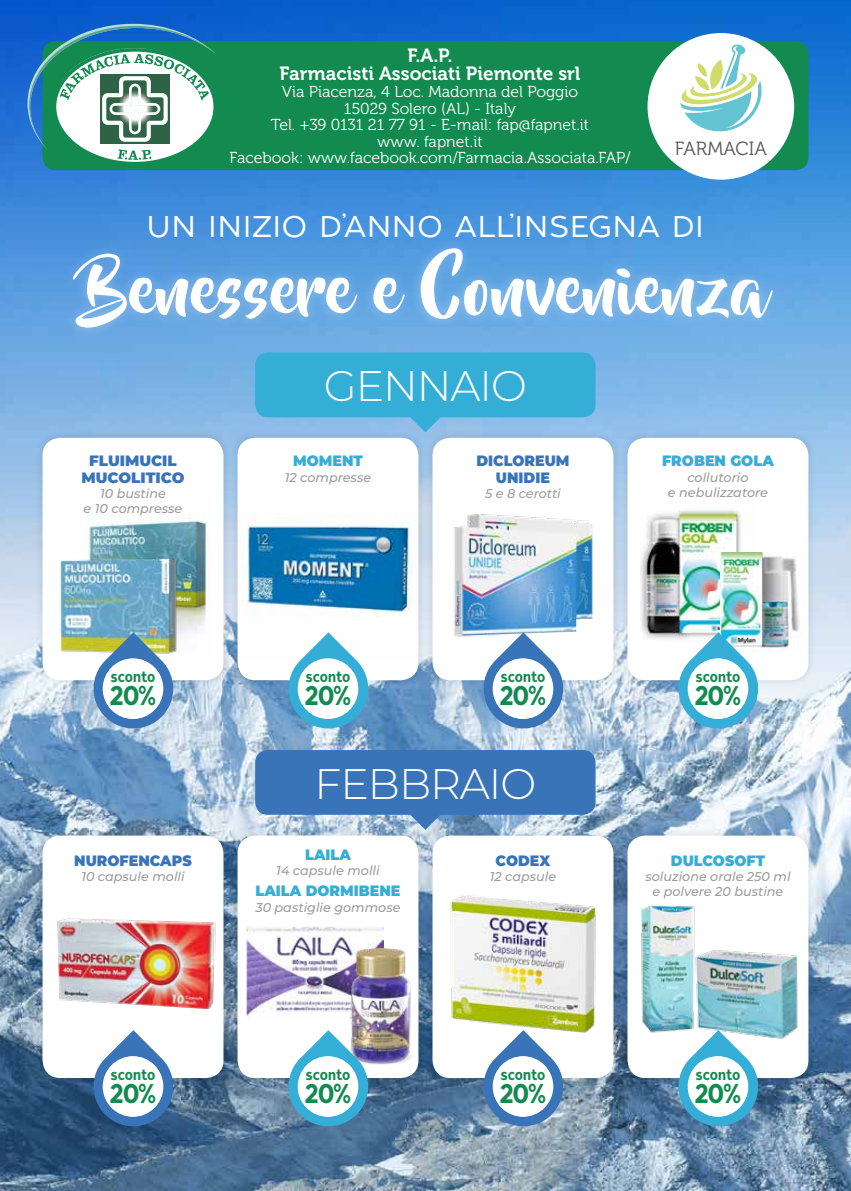
<style>
.page{position:relative;width:851px;height:1191px;background:#fff}
.page>*{position:absolute;margin:0;border:0;box-sizing:border-box;transform-origin:0 0}
.t1{font:66.15px "Beyond The Mountains";color:#fff;scale:1.06 1}
.t2{font:300 42.75px "Montserrat";letter-spacing:-.025em;color:#fff}
.t3{font:30px "Tide Sans 300 Lil Kahuna";color:#fff}
.t4{font:27px "Tide Sans Cond 500 Dudette";letter-spacing:-.06em;color:#138b50}
.t5{font:19.05px/17.4px "Museo 700";color:#fff;text-align:center}
.t6{font:18.9px "Museo 300";color:#575756}
.t7{font:15.9px/16.5px "Museo 300";color:#fff;text-align:center}
.t8{font:15px "Tide Sans Cond 500 Dudette";letter-spacing:-.005em;color:#138b50}
.t9{font:900 15px "Montserrat";color:#34aed6;scale:.95 1}
.t10{font:900 15px/16.5px "Montserrat";color:#3974b9;text-align:center;scale:.95 1}
.t11{font:900 15px/16.5px "Montserrat";color:#3974b9;text-align:center}
.t12{font:italic 500 12.75px/15.3px "Montserrat";color:#9d9d9c;text-align:center}
</style>
<div class="page">
<img style="left:0;top:0;width:850px;height:1191px">
<div style="left:43px;top:41px;width:765px;height:129px;background:#138b50;border-radius:13px"></div>
<svg style="left:28px;top:24px;width:189px;height:141px"></svg>
<div style="left:647px;top:33px;width:147px;height:147px;background:#fff;border-radius:50%"></div>
<div style="left:255px;top:352px;width:340px;height:65px;background:#34aed6;border-radius:13px"></div>
<svg style="left:403px;top:417px;width:44px;height:12px"></svg>
<div style="left:255px;top:750px;width:340px;height:64px;background:#3974b9;border-radius:13px"></div>
<svg style="left:403px;top:814px;width:44px;height:13px"></svg>
<div style="left:62px;top:237px;width:721px;height:102px;background:#fff;opacity:.3"></div>
<div style="left:34px;top:429px;width:197px;height:259px;background:#000;opacity:.12"></div>
<div style="left:43px;top:438px;width:180px;height:242px;background:#fff;border-radius:18px"></div>
<div style="left:229px;top:429px;width:197px;height:259px;background:#000;opacity:.12"></div>
<div style="left:237px;top:438px;width:181px;height:242px;background:#fff;border-radius:18px"></div>
<div style="left:424px;top:429px;width:197px;height:259px;background:#000;opacity:.12"></div>
<div style="left:432px;top:438px;width:181px;height:242px;background:#fff;border-radius:18px"></div>
<img style="left:432px;top:467px;width:161px;height:181px">
<div style="left:619px;top:429px;width:197px;height:259px;background:#000;opacity:.12"></div>
<div style="left:627px;top:438px;width:181px;height:242px;background:#fff;border-radius:18px"></div>
<svg style="left:284px;top:659px;width:88px;height:73px;background:#64b1d5"></svg>
<div style="left:298px;top:658px;width:60px;height:61px;background:#fff;border-radius:50%"></div>
<div style="left:34px;top:827px;width:197px;height:259px;background:#000;opacity:.12"></div>
<div style="left:43px;top:835px;width:180px;height:243px;background:#fff;border-radius:18px"></div>
<img style="left:57px;top:918px;width:158px;height:92px">
<div style="left:229px;top:827px;width:197px;height:259px;background:#000;opacity:.12"></div>
<div style="left:237px;top:835px;width:181px;height:243px;background:#fff;border-radius:18px"></div>
<div style="left:424px;top:827px;width:197px;height:259px;background:#000;opacity:.12"></div>
<div style="left:432px;top:835px;width:181px;height:243px;background:#fff;border-radius:18px"></div>
<img style="left:432px;top:857px;width:181px;height:216px">
<div style="left:619px;top:827px;width:197px;height:259px;background:#000;opacity:.12"></div>
<div style="left:627px;top:835px;width:181px;height:243px;background:#fff;border-radius:18px"></div>
<svg style="left:90px;top:1030px;width:87px;height:100px"></svg>
<div style="left:103px;top:1056px;width:60px;height:60px;background:#fff;border-radius:50%"></div>
<svg style="left:479px;top:1030px;width:88px;height:100px"></svg>
<div style="left:492px;top:1056px;width:61px;height:60px;background:#fff;border-radius:50%"></div>
<svg style="left:674px;top:1054px;width:88px;height:76px;background:#5ea6c7"></svg>
<div style="left:687px;top:1056px;width:61px;height:60px;background:#fff;border-radius:50%"></div>
<svg style="left:479px;top:632px;width:88px;height:100px"></svg>
<div style="left:492px;top:658px;width:61px;height:61px;background:#fff;border-radius:50%"></div>
<img style="left:86px;top:518px;width:121px;height:117px">
<img style="left:60px;top:548px;width:119px;height:104px">
<img style="left:90px;top:632px;width:87px;height:100px">
<div style="left:103px;top:658px;width:60px;height:61px;background:#fff;border-radius:50%"></div>
<img style="left:640px;top:505px;width:102px;height:134px">
<img style="left:720px;top:552px;width:79px;height:99px">
<img style="left:674px;top:632px;width:88px;height:100px">
<div style="left:687px;top:658px;width:61px;height:61px;background:#fff;border-radius:50%"></div>
<img style="left:239px;top:479px;width:181px;height:180px">
<img style="left:246px;top:926px;width:137px;height:90px">
<img style="left:345px;top:948px;width:67px;height:117px">
<img style="left:284px;top:1030px;width:88px;height:100px">
<div style="left:298px;top:1056px;width:60px;height:60px;background:#fff;border-radius:50%"></div>
<img style="left:794px;top:955px;width:4px;height:76px">
<img style="left:641px;top:905px;width:153px;height:149px">
<svg style="left:680px;top:44px;width:85px;height:88px"></svg>
<h3 class="t5" style="left:279px;top:47px;width:302px">F.A.P.<br>Farmacisti Associati Piemonte srl</h3>
<p class="t7" style="left:229px;top:84px;width:402px">Via Piacenza, 4 Loc. Madonna del Poggio<br>15029 Solero (AL) - Italy<br>Tel. +39 0131 21 77 91 - E-mail: fap@fapnet.it<br>www. fapnet.it<br>Facebook: www.facebook.com/Farmacia.Associata.FAP/</p>
<h3 class="t6" style="left:674px;top:138px;width:93px">FARMACIA</h3>
<h3 class="t3" style="left:147px;top:208px;width:559px">UN INIZIO D’ANNO ALL’INSEGNA DI</h3>
<h1 class="t1" style="left:85px;top:254px;width:644px">Benessere e Convenienza</h1>
<h2 class="t2" style="left:324px;top:357px;width:205px">GENNAIO</h2>
<p class="t11" style="left:81px;top:452px;width:104px">FLUIMUCIL<br>MUCOLITICO</p>
<p class="t12" style="left:84px;top:485px;width:100px">10 bustine<br>e 10 compresse</p>
<p class="t9" style="left:293px;top:449px;width:75px">MOMENT</p>
<p class="t12" style="left:285px;top:469px;width:88px">12 compresse</p>
<p class="t10" style="left:476px;top:452px;width:99px">DICLOREUM<br>UNIDIE</p>
<p class="t12" style="left:485px;top:485px;width:77px">5 e 8 cerotti</p>
<p class="t9" style="left:662px;top:449px;width:119px">FROBEN GOLA</p>
<p class="t12" style="left:667px;top:469px;width:102px">collutorio<br>e nebulizzatore</p>
<p class="t8" style="left:110px;top:667px;width:46px">sconto</p>
<p class="t8" style="left:305px;top:667px;width:46px">sconto</p>
<p class="t8" style="left:500px;top:667px;width:46px">sconto</p>
<p class="t8" style="left:695px;top:667px;width:46px">sconto</p>
<h3 class="t4" style="left:109px;top:678px;width:49px">20%</h3>
<h3 class="t4" style="left:304px;top:678px;width:49px">20%</h3>
<h3 class="t4" style="left:499px;top:678px;width:49px">20%</h3>
<h3 class="t4" style="left:694px;top:678px;width:49px">20%</h3>
<h2 class="t2" style="left:314px;top:754px;width:223px">FEBBRAIO</h2>
<p class="t10" style="left:74px;top:851px;width:125px">NUROFENCAPS</p>
<p class="t12" style="left:81px;top:868px;width:105px">10 capsule molli</p>
<p class="t9" style="left:305px;top:843px;width:50px">LAILA</p>
<p class="t12" style="left:276px;top:862px;width:105px">14 capsule molli</p>
<p class="t9" style="left:255px;top:879px;width:154px">LAILA DORMIBENE</p>
<p class="t12" style="left:255px;top:899px;width:147px">30 pastiglie gommose</p>
<p class="t10" style="left:495px;top:851px;width:59px">CODEX</p>
<p class="t12" style="left:489px;top:868px;width:68px">12 capsule</p>
<p class="t9" style="left:670px;top:849px;width:101px">DULCOSOFT</p>
<p class="t12" style="left:645px;top:868px;width:147px">soluzione orale 250 ml e polvere 20 bustine</p>
<p class="t8" style="left:110px;top:1064px;width:46px">sconto</p>
<p class="t8" style="left:305px;top:1064px;width:46px">sconto</p>
<p class="t8" style="left:500px;top:1064px;width:46px">sconto</p>
<p class="t8" style="left:695px;top:1064px;width:46px">sconto</p>
<h3 class="t4" style="left:109px;top:1076px;width:49px">20%</h3>
<h3 class="t4" style="left:304px;top:1076px;width:49px">20%</h3>
<h3 class="t4" style="left:499px;top:1076px;width:49px">20%</h3>
<h3 class="t4" style="left:694px;top:1076px;width:49px">20%</h3>
</div>
